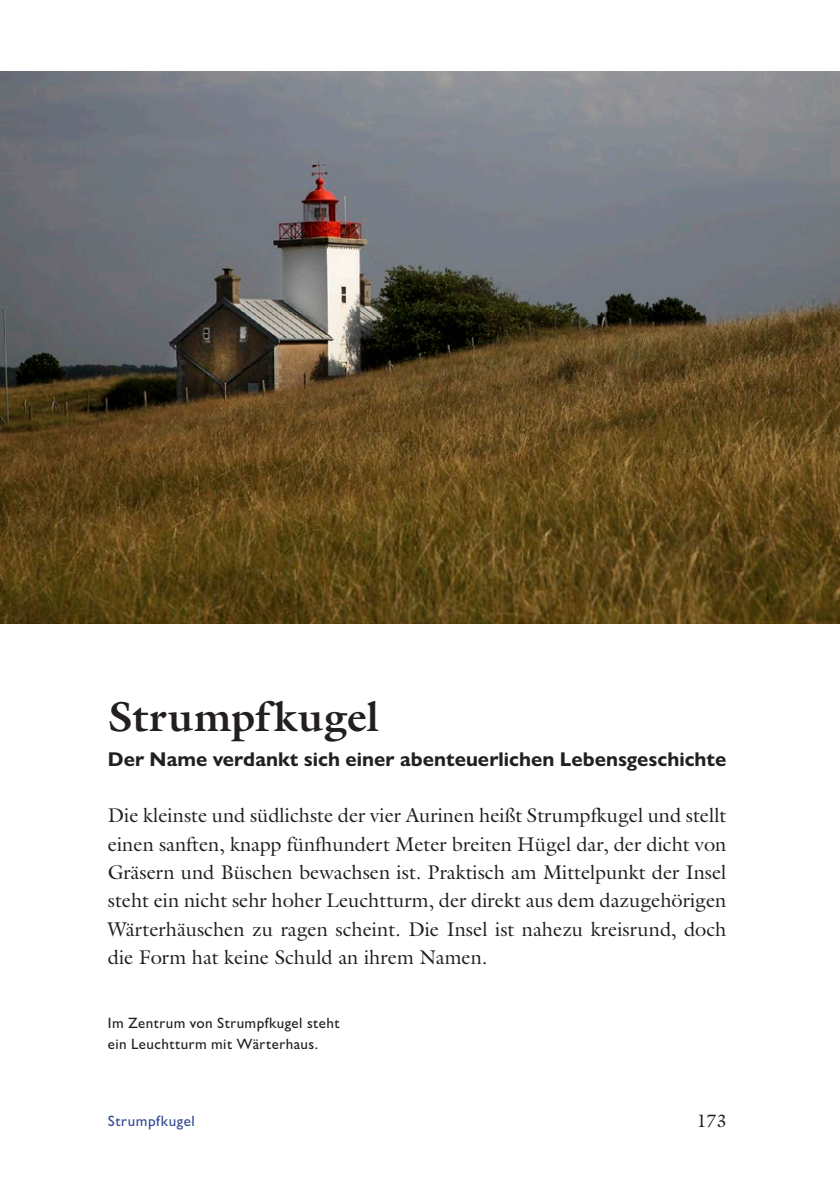
<style>
.page{position:relative;width:840px;height:1191px;background:#fff}
.page>*{position:absolute;margin:0;border:0;box-sizing:border-box;transform-origin:0 0}
.Titel{font:700 42px "Galliard Pro";letter-spacing:.005em;color:#231f20}
.Lauftext_stumpf{font:20px/28.4px "Galliard Pro";color:#231f20;text-align:justify}
.Unterzeile{font:700 20px "Gill Sans Nova";color:#231f20}
.t1{font:18px "Galliard Pro";color:#231f20}
.Bildlegende_FA{font:500 15px/21.2px "Gill Sans Nova";letter-spacing:.03em;color:#231f20}
.t2{font:500 15px "Gill Sans Nova";letter-spacing:.035em;color:#324a8f}
</style>
<div class="page">
<img style="left:0;top:71px;width:839px;height:553px">
<p class="Titel" style="left:108px;top:689px;width:272px">Strumpfkugel</p>
<p class="Unterzeile" style="left:108px;top:746px;width:619px">Der Name verdankt sich einer abenteuerlichen Lebensgeschichte</p>
<p class="Lauftext_stumpf" style="left:108px;top:801px;width:619px">Die kleinste und südlichste der vier Aurinen heißt Strumpfkugel und stellt einen sanften, knapp fünfhundert Meter breiten Hügel dar, der dicht von Gräsern und Büschen bewachsen ist. Praktisch am Mittelpunkt der Insel steht ein nicht sehr hoher Leuchtturm, der direkt aus dem dazugehörigen Wärterhäuschen zu ragen scheint. Die Insel ist nahezu kreisrund, doch die Form hat keine Schuld an ihrem Namen.</p>
<p class="Bildlegende_FA" style="left:108px;top:1012px;width:233px">Im Zentrum von Strumpfkugel steht ein Leuchtturm mit Wärterhaus.</p>
<p class="t2" style="left:108px;top:1111px;width:88px">Strumpfkugel</p>
<p class="t1" style="left:696px;top:1108px;width:31px">173</p>
</div>
